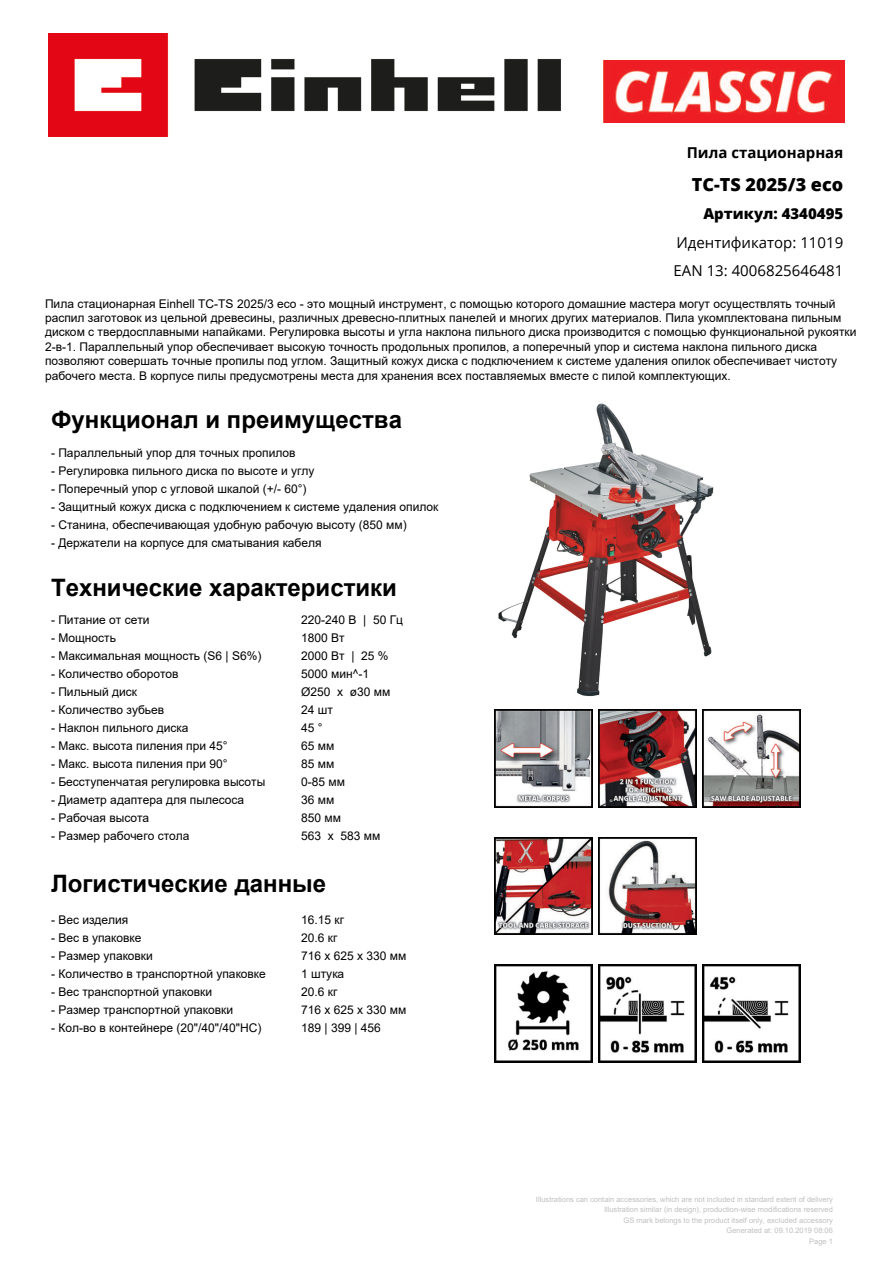
<style>
.page{position:relative;width:893px;height:1263px;background:#fff}
.page>*{position:absolute;margin:0;border:0;box-sizing:border-box;transform-origin:0 0}
.t1{font:700 24px "Arial";color:#000}
.t2{font:800 18px "Open Sans";color:#000}
.t3{font:15px/28.5px "Open Sans";color:#000}
.t4{font:700 15px "Open Sans";color:#000}
.t5{font:800 15px "Open Sans";color:#000}
.t6{font:12px/14.4px "Arial";color:#000}
.t7{font:7.5px/10.5px "Arial";color:#c0c0c0;text-align:right}
</style>
<div class="page">
<img style="left:498px;top:403px;width:216px;height:294px">
<img style="left:494px;top:964px;width:98px;height:98px">
<img style="left:598px;top:964px;width:98px;height:98px">
<img style="left:702px;top:964px;width:98px;height:98px">
<img style="left:48px;top:33px;width:513px;height:104px">
<img style="left:603px;top:61px;width:241px;height:62px">
<img style="left:494px;top:710px;width:98px;height:97px">
<img style="left:598px;top:710px;width:98px;height:97px">
<img style="left:702px;top:710px;width:98px;height:97px">
<img style="left:494px;top:837px;width:98px;height:98px">
<img style="left:598px;top:837px;width:98px;height:98px">
<p class="t4" style="left:686px;top:141px;width:158px">Пила стационарная</p>
<h2 class="t2" style="left:691px;top:170px;width:153px">TC-TS 2025/3 eco</h2>
<p class="t5" style="left:703px;top:202px;width:141px">Артикул: 4340495</p>
<p class="t3" style="left:673px;top:227px;width:171px">Идентификатор: 11019<br>EAN 13: 4006825646481</p>
<p class="t6" style="left:45px;top:296px;width:813px">Пила стационарная Einhell TC-TS 2025/3 eco - это мощный инструмент, с помощью которого домашние мастера могут осуществлять точный распил заготовок из цельной древесины, различных древесно-плитных панелей и многих других материалов. Пила укомплектована пильным диском с твердосплавными напайками. Регулировка высоты и угла наклона пильного диска производится с помощью функциональной рукоятки 2-в-1. Параллельный упор обеспечивает высокую точность продольных пропилов, а поперечный упор и система наклона пильного диска позволяют совершать точные пропилы под углом. Защитный кожух диска с подключением к системе удаления опилок обеспечивает чистоту рабочего места. В корпусе пилы предусмотрены места для хранения всех поставляемых вместе с пилой комплектующих.</p>
<h1 class="t1" style="left:51px;top:402px;width:352px">Функционал и преимущества</h1>
<p class="t6" style="left:51px;top:446px;width:246px">- Параллельный упор для точных пропилов</p>
<p class="t6" style="left:51px;top:464px;width:265px">- Регулировка пильного диска по высоте и углу</p>
<p class="t6" style="left:51px;top:482px;width:257px">- Поперечный упор с угловой шкалой (+/- 60°)</p>
<p class="t6" style="left:51px;top:500px;width:389px">- Защитный кожух диска с подключением к системе удаления опилок</p>
<p class="t6" style="left:51px;top:518px;width:357px">- Станина, обеспечивающая удобную рабочую высоту (850 мм)</p>
<p class="t6" style="left:51px;top:536px;width:272px">- Держатели на корпусе для сматывания кабеля</p>
<h1 class="t1" style="left:51px;top:570px;width:347px">Технические характеристики</h1>
<p class="t6" style="left:51px;top:613px;width:100px">- Питание от сети</p>
<p class="t6" style="left:301px;top:613px;width:103px">220-240 В | 50 Гц</p>
<p class="t6" style="left:51px;top:631px;width:66px">- Мощность</p>
<p class="t6" style="left:301px;top:631px;width:45px">1800 Вт</p>
<p class="t6" style="left:51px;top:649px;width:212px">- Максимальная мощность (S6 | S6%)</p>
<p class="t6" style="left:301px;top:649px;width:89px">2000 Вт | 25 %</p>
<p class="t6" style="left:51px;top:667px;width:129px">- Количество оборотов</p>
<p class="t6" style="left:301px;top:667px;width:69px">5000 мин^-1</p>
<p class="t6" style="left:51px;top:685px;width:88px">- Пильный диск</p>
<p class="t6" style="left:301px;top:685px;width:91px">Ø250 x ø30 мм</p>
<p class="t6" style="left:51px;top:703px;width:115px">- Количество зубьев</p>
<p class="t6" style="left:301px;top:703px;width:33px">24 шт</p>
<p class="t6" style="left:51px;top:721px;width:139px">- Наклон пильного диска</p>
<p class="t6" style="left:301px;top:721px;width:23px">45 °</p>
<p class="t6" style="left:51px;top:739px;width:178px">- Макс. высота пиления при 45°</p>
<p class="t6" style="left:301px;top:739px;width:35px">65 мм</p>
<p class="t6" style="left:51px;top:757px;width:178px">- Макс. высота пиления при 90°</p>
<p class="t6" style="left:301px;top:757px;width:35px">85 мм</p>
<p class="t6" style="left:51px;top:775px;width:216px">- Бесступенчатая регулировка высоты</p>
<p class="t6" style="left:301px;top:775px;width:45px">0-85 мм</p>
<p class="t6" style="left:51px;top:793px;width:194px">- Диаметр адаптера для пылесоса</p>
<p class="t6" style="left:301px;top:793px;width:35px">36 мм</p>
<p class="t6" style="left:51px;top:811px;width:100px">- Рабочая высота</p>
<p class="t6" style="left:301px;top:811px;width:41px">850 мм</p>
<p class="t6" style="left:51px;top:829px;width:140px">- Размер рабочего стола</p>
<p class="t6" style="left:301px;top:829px;width:81px">563 x 583 мм</p>
<h1 class="t1" style="left:51px;top:867px;width:276px">Логистические данные</h1>
<p class="t6" style="left:51px;top:912px;width:79px">- Вес изделия</p>
<p class="t6" style="left:301px;top:912px;width:44px">16.15 кг</p>
<p class="t6" style="left:51px;top:930px;width:92px">- Вес в упаковке</p>
<p class="t6" style="left:301px;top:930px;width:38px">20.6 кг</p>
<p class="t6" style="left:51px;top:948px;width:103px">- Размер упаковки</p>
<p class="t6" style="left:301px;top:948px;width:107px">716 x 625 x 330 мм</p>
<p class="t6" style="left:51px;top:966px;width:216px">- Количество в транспортной упаковке</p>
<p class="t6" style="left:301px;top:966px;width:45px">1 штука</p>
<p class="t6" style="left:51px;top:984px;width:162px">- Вес транспортной упаковки</p>
<p class="t6" style="left:301px;top:984px;width:38px">20.6 кг</p>
<p class="t6" style="left:51px;top:1002px;width:184px">- Размер транспортной упаковки</p>
<p class="t6" style="left:301px;top:1002px;width:107px">716 x 625 x 330 мм</p>
<p class="t6" style="left:51px;top:1020px;width:212px">- Кол-во в контейнере (20"/40"/40"HC)</p>
<p class="t6" style="left:301px;top:1020px;width:81px">189 | 399 | 456</p>
<p class="t7" style="left:536px;top:1194px;width:298px">Illustrations can contain accessories, which are not included in standard extent of delivery Illustration similar (in design), production-wise modifications reserved<br>GS mark belongs to the product itself only, excluded accessory<br>Generated at: 09.10.2019 08:06<br>Page 1</p>
</div>
